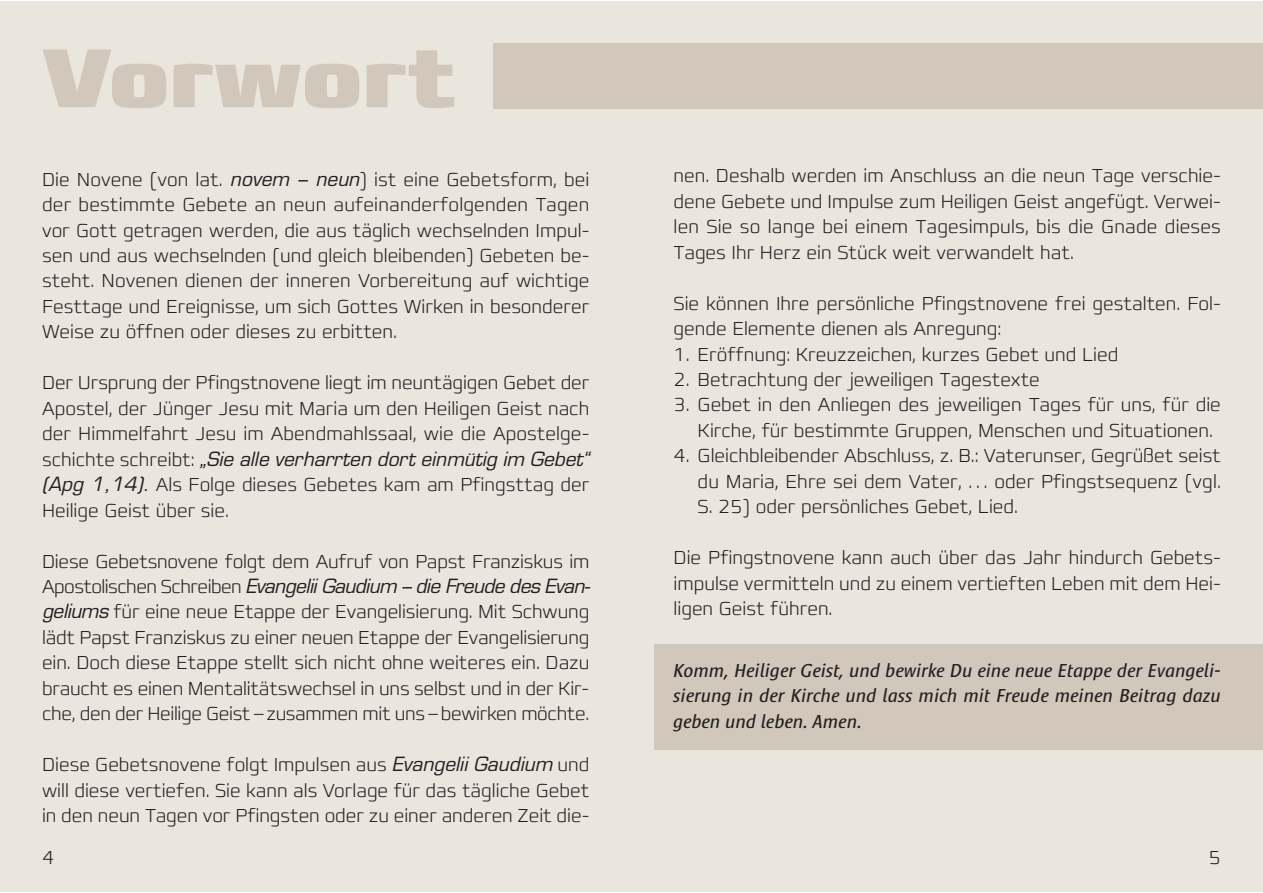
<style>
.page{position:relative;width:1263px;height:893px;background:#fff}
.page>*{position:absolute;margin:0;border:0;box-sizing:border-box;transform-origin:0 0}
.t1{font:900 84.9px "Francker Std";color:#d1c7bb}
.t2{font:200 19.05px/25.5px "Francker Std";color:#231f20;text-align:justify}
.t3{font:italic 19.05px/25.5px "Satero Sans LT Pro";letter-spacing:.005em;color:#231f20;text-align:justify}
.t4{font:italic 19.05px "Eurostile LT Std";letter-spacing:-.03em;color:#231f20}
.t5{font:italic 19.05px "Eurostile LT Std";color:#231f20}
.s1{font-family:"Eurostile LT Std";font-weight:400;font-style:italic}
.s2{font-family:"Francker Std";font-weight:200;font-style:normal}
</style>
<div class="page">
<div style="left:0;top:1px;width:631px;height:890px;background:#eae5dd"></div>
<div style="left:493px;top:44px;width:138px;height:65px;background:#d1c7bb"></div>
<div style="left:631px;top:1px;width:632px;height:890px;background:#eae5dd"></div>
<div style="left:654px;top:644px;width:609px;height:106px;background:#d1c7bb"></div>
<div style="left:631px;top:44px;width:632px;height:65px;background:#d1c7bb"></div>
<h1 class="t1" style="left:42px;top:46px;width:416px">Vorwort</h1>
<p class="t2" style="left:42px;top:168px;width:549px">Die Novene (von lat. <span class="s1">novem – neun</span>) ist eine Gebetsform, bei der bestimmte Gebete an neun aufeinanderfolgenden Tagen vor Gott getragen werden, die aus täglich wechselnden Impul&shy;sen und aus wechselnden (und gleich bleibenden) Gebeten be&shy;steht. Novenen dienen der inneren Vorbereitung auf wichtige Festtage und Ereignisse, um sich Gottes Wirken in besonderer Weise zu öffnen oder dieses zu erbitten.</p>
<p class="t2" style="left:42px;top:372px;width:549px">Der Ursprung der Pfingstnovene liegt im neuntägigen Gebet der Apostel, der Jünger Jesu mit Maria um den Heiligen Geist nach der Himmelfahrt Jesu im Abendmahlssaal, wie die Apostelge-</p>
<p class="t5" style="left:42px;top:451px;width:549px"><span class="s2">schichte schreibt:</span> „Sie alle verharrten dort einmütig im Gebet“</p>
<p class="t2" style="left:42px;top:474px;width:549px"><span class="s1">(Apg 1,14).</span> Als Folge dieses Gebetes kam am Pfingsttag der<br>Heilige Geist über sie.</p>
<p class="t2" style="left:42px;top:550px;width:549px">Diese Gebetsnovene folgt dem Aufruf von Papst Franziskus im</p>
<p class="t4" style="left:42px;top:579px;width:550px"><span class="s2">Apostolischen Schreiben</span> Evangelii Gaudium – die Freude des Evan-</p>
<p class="t2" style="left:42px;top:601px;width:549px"><span class="s1">geliums</span> für eine neue Etappe der Evangelisierung. Mit Schwung lädt Papst Franziskus zu einer neuen Etappe der Evangelisierung ein. Doch diese Etappe stellt sich nicht ohne weiteres ein. Dazu braucht es einen Mentalitätswechsel in uns selbst und in der Kir&shy;che, den der Heilige Geist – zusammen mit uns – bewirken möchte.</p>
<p class="t2" style="left:42px;top:754px;width:549px">Diese Gebetsnovene folgt Impulsen aus <span class="s1">Evangelii Gaudium</span> und will diese vertiefen. Sie kann als Vorlage für das tägliche Gebet in den neun Tagen vor Pfingsten oder zu einer anderen Zeit die-</p>
<p class="t2" style="left:42px;top:846px;width:14px">4</p>
<p class="t2" style="left:674px;top:165px;width:549px">nen. Deshalb werden im Anschluss an die neun Tage verschie&shy;dene Gebete und Impulse zum Heiligen Geist angefügt. Verwei&shy;len Sie so lange bei einem Tagesimpuls, bis die Gnade dieses Tages Ihr Herz ein Stück weit verwandelt hat.</p>
<p class="t2" style="left:674px;top:292px;width:549px">Sie können Ihre persönliche Pfingstnovene frei gestalten. Fol&shy;gende Elemente dienen als Anregung:</p>
<p class="t2" style="left:674px;top:343px;width:446px">1. Eröffnung: Kreuzzeichen, kurzes Gebet und Lied</p>
<p class="t2" style="left:674px;top:369px;width:368px">2. Betrachtung der jeweiligen Tagestexte</p>
<p class="t2" style="left:698px;top:394px;width:525px;text-indent:-24px">3. Gebet in den Anliegen des jeweiligen Tages für uns, für die<br>Kirche, für bestimmte Gruppen, Menschen und Situationen.</p>
<p class="t2" style="left:698px;top:445px;width:525px;text-indent:-24px">4. Gleichbleibender Abschluss, z. B.: Vaterunser, Gegrüßet seist du Maria, Ehre sei dem Vater, … oder Pfingstsequenz (vgl.<br>S. 25) oder persönliches Gebet, Lied.</p>
<p class="t2" style="left:674px;top:547px;width:549px">Die Pfingstnovene kann auch über das Jahr hindurch Gebets&shy;impulse vermitteln und zu einem vertieften Leben mit dem Hei&shy;ligen Geist führen.</p>
<p class="t3" style="left:674px;top:659px;width:549px">Komm, Heiliger Geist, und bewirke Du eine neue Etappe der Evangeli&shy;sierung in der Kirche und lass mich mit Freude meinen Beitrag dazu geben und leben. Amen.</p>
<p class="t2" style="left:1209px;top:846px;width:14px">5</p>
</div>
